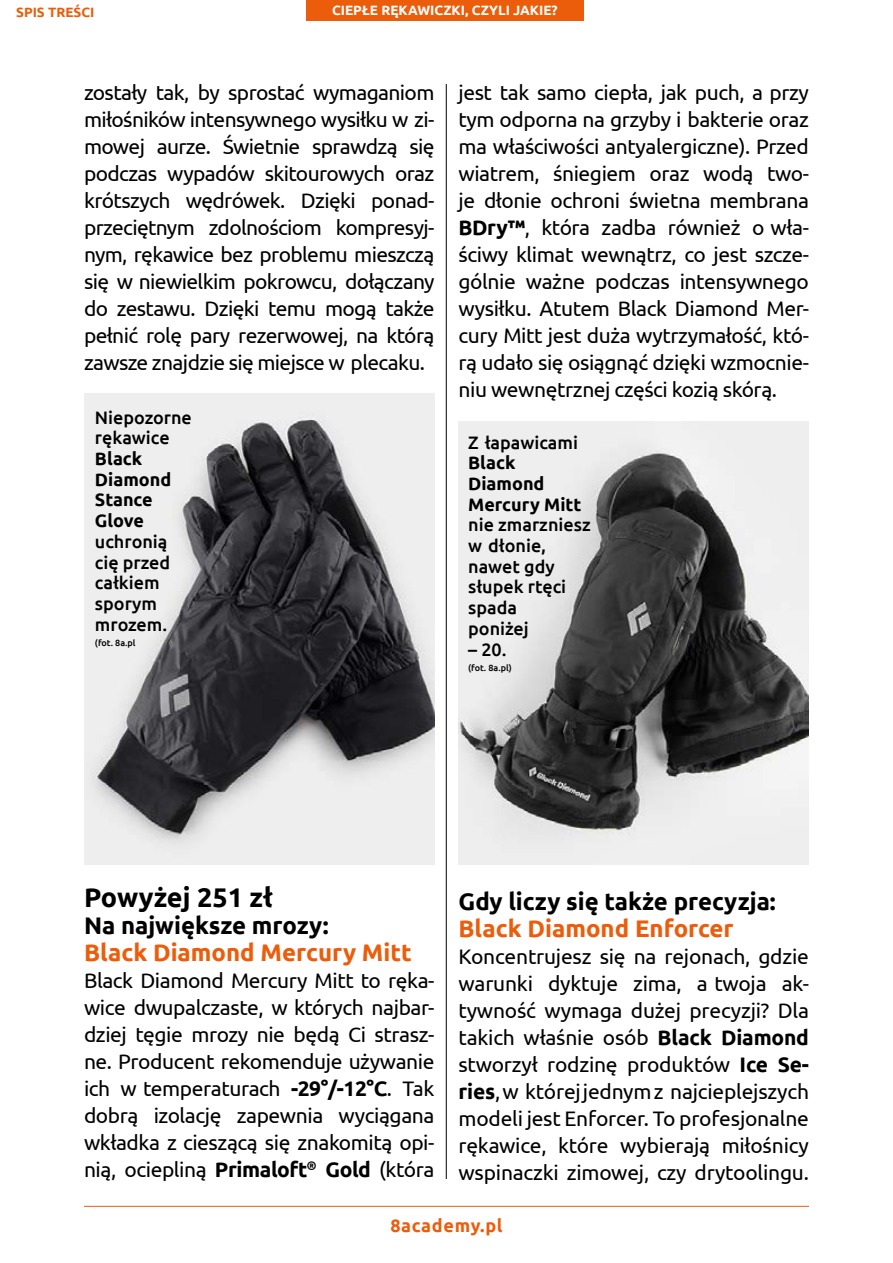
<style>
.page{position:relative;width:893px;height:1263px;background:#fff}
.page>*{position:absolute;margin:0;border:0;box-sizing:border-box;transform-origin:0 0}
.śródtytuł{font:700 27px "Ubuntu";color:#000}
.śródtytuł-2{font:700 24px/27px "Ubuntu";color:#000}
.śródtytuł-3{font:700 24px/27px "Ubuntu";color:#eb5d0b}
.tekst{font:21px/27px "Ubuntu";letter-spacing:-.02em;color:#000;text-align:justify}
.podpis_do_zdjęć{font:500 18px/20.7px "Ubuntu";color:#000}
.t1{font:700 18px "Ubuntu";letter-spacing:.04em;color:#eb5d0b}
.t2{font:700 13.5px "Ubuntu";color:#fff}
.t3{font:700 13.5px "Ubuntu";color:#eb5d0b}
.podpis_do_zdjęć-2{font:500 9px "Ubuntu";color:#000}
.s1{font-weight:700}
.s2{color:#000}
.s3{color:#eb5d0b}
</style>
<div class="page">
<img style="left:84px;top:393px;width:350px;height:471px">
<img style="left:458px;top:421px;width:351px;height:444px">
<hr style="left:446px;top:84px;width:1px;height:1095px;background:#000">
<div style="left:306px;top:0;width:278px;height:20px;background:#eb5d0b"></div>
<hr style="left:84px;top:1206px;width:725px;height:1px;background:#eb5d0b">
<p class="t3" style="left:16px;top:4px;width:80px">SPIS TREŚCI</p>
<p class="t2" style="left:332px;top:2px;width:227px">CIEPŁE RĘKAWICZKI, CZYLI JAKIE?</p>
<p class="tekst" style="left:84px;top:79px;width:352px">zostały tak, by sprostać wymaganiom miłośników intensywnego wysiłku w zi&shy;mowej aurze. Świetnie sprawdzą się podczas wypadów skitourowych oraz krótszych wędrówek. Dzięki ponad&shy;przeciętnym zdolnościom kompresyj&shy;nym, rękawice bez problemu mieszczą się w niewielkim pokrowcu, dołączany do zestawu. Dzięki temu mogą także pełnić rolę pary rezerwowej, na którą zawsze znajdzie się miejsce w plecaku.</p>
<p class="podpis_do_zdjęć" style="left:95px;top:406px;width:98px">Niepozorne rękawice<br><span class="s1">Black<br>Diamond<br>Stance<br>Glove </span>uchronią cię przed całkiem sporym mrozem.</p>
<p class="podpis_do_zdjęć-2" style="left:95px;top:637px;width:42px">(fot. 8a.pl</p>
<p class="tekst" style="left:458px;top:79px;width:352px">jest tak samo ciepła, jak puch, a przy tym odporna na grzyby i bakterie oraz ma właściwości antyalergiczne). Przed wiatrem, śniegiem oraz wodą two&shy;je dłonie ochroni świetna membrana <span class="s1">BDry™</span>, która zadba również o wła&shy;ściwy klimat wewnątrz, co jest szcze&shy;gólnie ważne podczas intensywnego wysiłku. Atutem Black Diamond Mer&shy;cury Mitt jest duża wytrzymałość, któ&shy;rą udało się osiągnąć dzięki wzmocnie&shy;niu wewnętrznej części kozią skórą.</p>
<p class="podpis_do_zdjęć" style="left:468px;top:431px;width:124px">Z łapawicami<br><span class="s1">Black<br>Diamond<br>Mercury Mitt </span>nie zmarzniesz w dłonie, nawet gdy słupek rtęci spada<br>poniżej</p>
<p class="podpis_do_zdjęć" style="left:468px;top:638px;width:40px">– 20.</p>
<p class="podpis_do_zdjęć-2" style="left:468px;top:662px;width:45px">(fot. 8a.pl)</p>
<p class="śródtytuł" style="left:84px;top:881px;width:190px">Powyżej 251 zł</p>
<p class="śródtytuł-3" style="left:84px;top:912px;width:329px"><span class="s2">Na największe mrozy:<br></span>Black Diamond Mercury Mitt</p>
<p class="tekst" style="left:84px;top:967px;width:352px">Black Diamond Mercury Mitt to ręka&shy;wice dwupalczaste, w których najbar&shy;dziej tęgie mrozy nie będą Ci strasz&shy;ne. Producent rekomenduje używanie ich w temperaturach <span class="s1">-29°/-12°C</span>. Tak dobrą izolację zapewnia wyciągana wkładka z cieszącą się znakomitą opi&shy;nią, ociepliną <span class="s1">Primaloft</span><sup>®</sup> <span class="s1">Gold</span> (która</p>
<p class="śródtytuł-2" style="left:458px;top:888px;width:319px">Gdy liczy się także precyzja:<br><span class="s3">Black Diamond Enforcer</span></p>
<p class="tekst" style="left:458px;top:943px;width:352px">Koncentrujesz się na rejonach, gdzie warunki dyktuje zima, a twoja ak&shy;tywność wymaga dużej precyzji? Dla takich właśnie osób <span class="s1">Black Diamond </span>stworzył rodzinę produktów <span class="s1">Ice Se&shy;ries</span>, w której jednym z najcieplejszych modeli jest Enforcer. To profesjonalne rękawice, które wybierają miłośnicy wspinaczki zimowej, czy drytoolingu.</p>
<p class="t1" style="left:390px;top:1215px;width:114px">8academy.pl</p>
</div>
